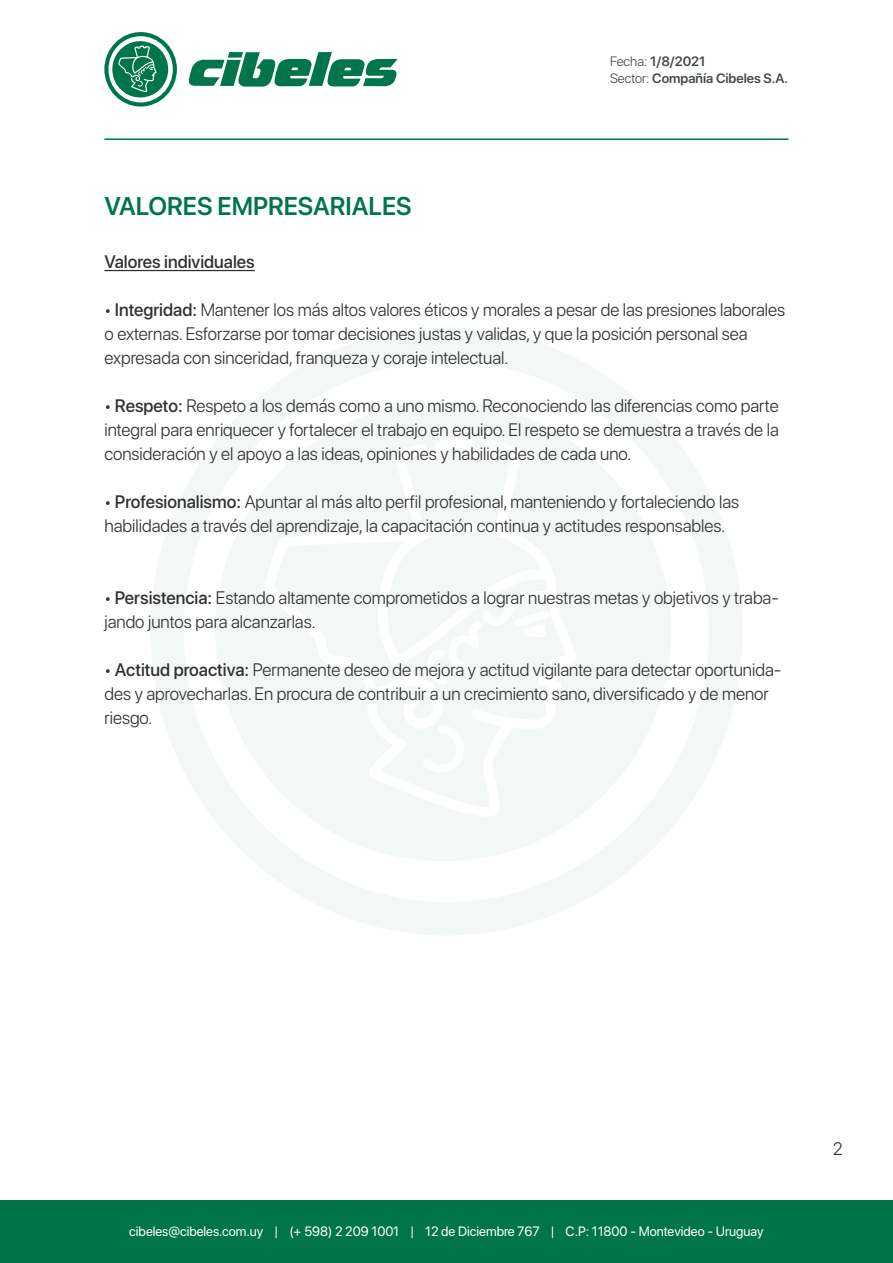
<style>
.page{position:relative;width:893px;height:1263px;background:#fff}
.page>*{position:absolute;margin:0;border:0;box-sizing:border-box;transform-origin:0 0}
.t1{font:600 25.5px "SF Pro Display";color:#00754b}
.t2{font:300 18px/24px "SF Pro Display";color:#303030}
.t3{font:500 18px "SF Pro Display";color:#303030}
.t4{font:13.5px "SF Pro Display";color:#fff}
.t5{font:600 13.5px/16.2px "SF Pro Display";color:#424a46}
.s1{font-weight:300}
.s2{font-weight:500}
</style>
<div class="page">
<svg style="left:151px;top:328px;width:591px;height:607px;fill:#f3f8f6"></svg>
<svg style="left:188px;top:52px;width:210px;height:35px"></svg>
<svg style="left:104px;top:32px;width:73px;height:75px"></svg>
<div style="left:0;top:1200px;width:893px;height:63px;background:#00754b"></div>
<hr style="left:104px;top:270px;width:151px;height:1px;background:#303030">
<hr style="left:104px;top:138px;width:685px;height:2px;background:#00754b">
<h1 class="t1" style="left:104px;top:191px;width:309px">VALORES EMPRESARIALES</h1>
<p class="t5" style="left:610px;top:54px;width:179px"><span class="s1">Fecha:</span> 1/8/2021<br><span class="s1">Sector:</span> Compañía Cibeles S.A.</p>
<p class="t3" style="left:104px;top:251px;width:152px">Valores individuales</p>
<p class="t2" style="left:104px;top:298px;width:682px">• <span class="s2">Integridad:</span> Mantener los más altos valores éticos y morales a pesar de las presiones laborales o externas. Esforzarse por tomar decisiones justas y validas, y que la posición personal sea expresada con sinceridad, franqueza y coraje intelectual.</p>
<p class="t2" style="left:104px;top:394px;width:676px;text-align:justify">• <span class="s2">Respeto:</span> Respeto a los demás como a uno mismo. Reconociendo las diferencias como parte integral para enriquecer y fortalecer el trabajo en equipo. El respeto se demuestra a través de la consideración y el apoyo a las ideas, opiniones y habilidades de cada uno.</p>
<p class="t2" style="left:104px;top:490px;width:636px">• <span class="s2">Profesionalismo:</span> Apuntar al más alto perfil profesional, manteniendo y fortaleciendo las habilidades a través del aprendizaje, la capacitación continua y actitudes responsables.</p>
<p class="t2" style="left:104px;top:586px;width:676px">• <span class="s2">Persistencia:</span> Estando altamente comprometidos a lograr nuestras metas y objetivos y traba&shy;jando juntos para alcanzarlas.</p>
<p class="t2" style="left:104px;top:658px;width:678px">• <span class="s2">Actitud proactiva:</span> Permanente deseo de mejora y actitud vigilante para detectar oportunida&shy;des y aprovecharlas. En procura de contribuir a un crecimiento sano, diversificado y de menor riesgo.</p>
<p class="t4" style="left:129px;top:1224px;width:636px">cibeles@cibeles.com.uy | (+ 598) 2 209 1001 | 12 de Diciembre 767 | C.P: 11800 - Montevideo - Uruguay</p>
<p class="t2" style="left:833px;top:1136px;width:11px">2</p>
</div>
